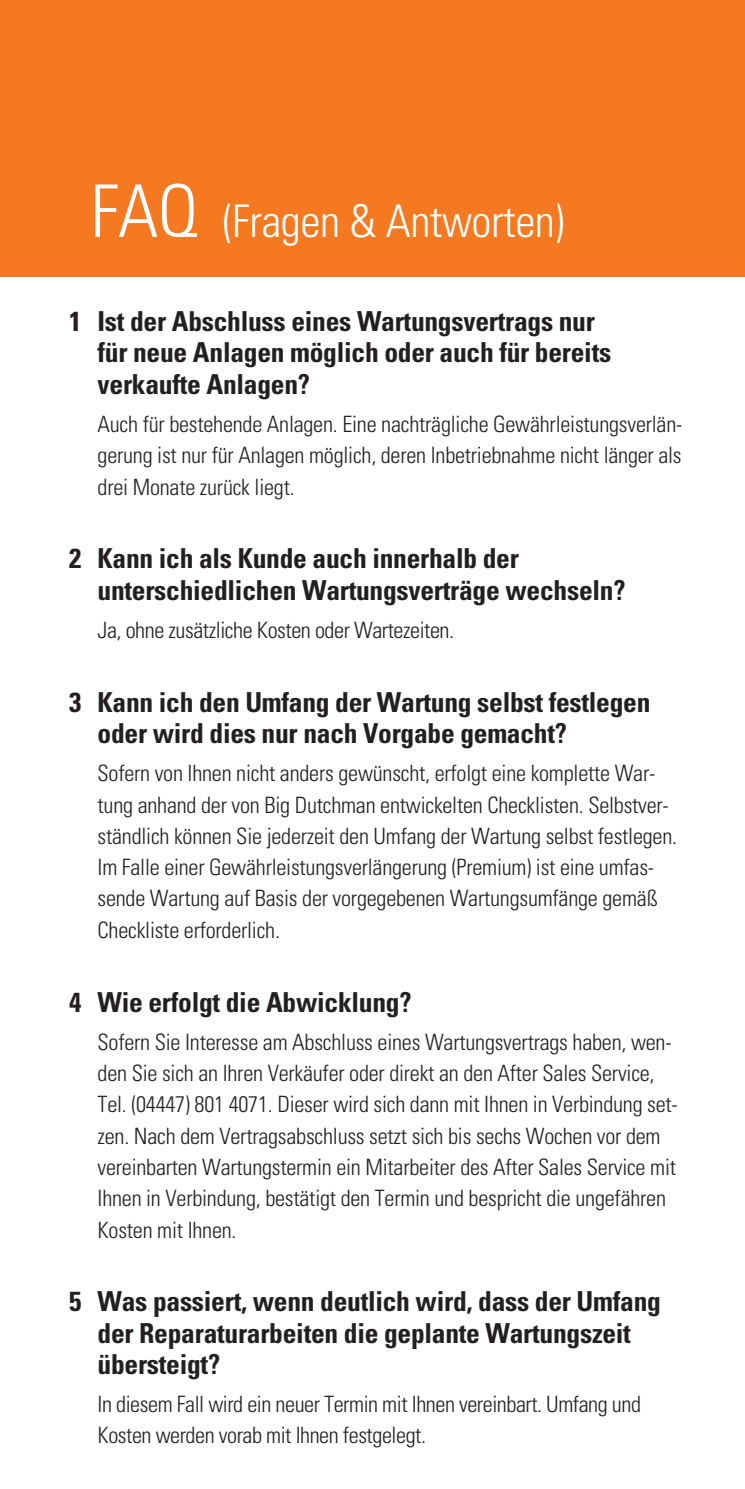
<style>
.page{position:relative;width:745px;height:1489px;background:#fff}
.page>*{position:absolute;margin:0;border:0;box-sizing:border-box;transform-origin:0 0}
.t1{font:300 condensed 45px "Univers LT Std";letter-spacing:-.01em;color:#fff}
.t2{font:700 condensed 27.5px/31.2px "Univers LT Std";letter-spacing:-.01em;color:#231f20}
.t3{font:300 condensed 22.5px/31.2px "Univers LT Std";letter-spacing:-.01em;color:#231f20}
.s1{font-size:72.5px}
</style>
<div class="page">
<div style="left:0;top:0;width:744px;height:276px;background:#f47921"></div>
<h1 class="t1" style="left:90px;top:194px;width:475px"><span class="s1">FAQ</span> (Fragen &amp; Antworten)</h1>
<p class="t2" style="left:97px;top:305px;width:515px;text-indent:-28px">1 Ist der Abschluss eines Wartungsvertrags nur für neue Anlagen möglich oder auch für bereits verkaufte Anlagen?</p>
<p class="t3" style="left:97px;top:408px;width:586px;text-align:justify">Auch für bestehende Anlagen. Eine nachträgliche Gewährleistungsverlän&shy;gerung ist nur für Anlagen möglich, deren Inbetriebnahme nicht länger als drei Monate zurück liegt.</p>
<p class="t2" style="left:97px;top:543px;width:529px;text-indent:-28px">2 Kann ich als Kunde auch innerhalb der unterschiedlichen Wartungsverträge wechseln?</p>
<p class="t3" style="left:97px;top:614px;width:358px">Ja, ohne zusätzliche Kosten oder Wartezeiten.</p>
<p class="t2" style="left:97px;top:686px;width:554px;text-indent:-28px">3 Kann ich den Umfang der Wartung selbst festlegen oder wird dies nur nach Vorgabe gemacht?</p>
<p class="t3" style="left:97px;top:757px;width:580px">Sofern von Ihnen nicht anders gewünscht, erfolgt eine komplette War&shy;tung anhand der von Big Dutchman entwickelten Checklisten. Selbstver&shy;ständlich können Sie jederzeit den Umfang der Wartung selbst festlegen.<br>Im Falle einer Gewährleistungsverlängerung (Premium) ist eine umfas&shy;sende Wartung auf Basis der vorgegebenen Wartungsumfänge gemäß Checkliste erforderlich.</p>
<p class="t2" style="left:69px;top:985px;width:344px">4 Wie erfolgt die Abwicklung?</p>
<p class="t3" style="left:97px;top:1026px;width:581px">Sofern Sie Interesse am Abschluss eines Wartungsvertrags haben, wen&shy;den Sie sich an Ihren Verkäufer oder direkt an den After Sales Service, Tel. (04447) 801 4071. Dieser wird sich dann mit Ihnen in Verbindung set&shy;zen. Nach dem Vertragsabschluss setzt sich bis sechs Wochen vor dem vereinbarten Wartungstermin ein Mitarbeiter des After Sales Service mit Ihnen in Verbindung, bestätigt den Termin und bespricht die ungefähren Kosten mit Ihnen.</p>
<p class="t2" style="left:97px;top:1285px;width:564px;text-indent:-28px">5 Was passiert, wenn deutlich wird, dass der Umfang der Reparaturarbeiten die geplante Wartungszeit übersteigt?</p>
<p class="t3" style="left:97px;top:1388px;width:544px">In diesem Fall wird ein neuer Termin mit Ihnen vereinbart. Umfang und<br>Kosten werden vorab mit Ihnen festgelegt.</p>
</div>
